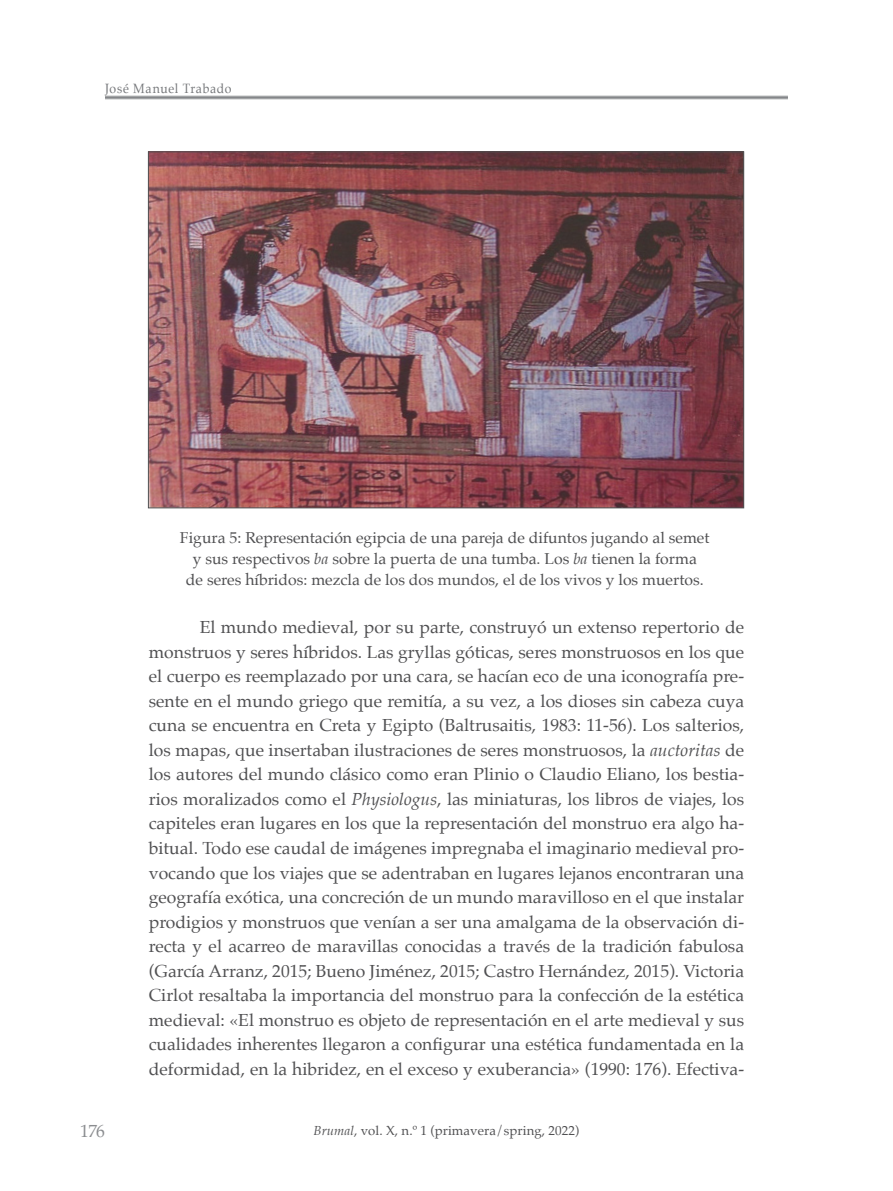
<style>
.page{position:relative;width:893px;height:1191px;background:#fff}
.page>*{position:absolute;margin:0;border:0;box-sizing:border-box;transform-origin:0 0}
.txt_gral_español{font:17.5px/24.5px "Palatino";color:#505052;text-align:justify}
.t1{font:17.5px "Palatino";color:#8b8d90}
.t2{font:15.75px/21px "Palatino";color:#505052;text-align:center}
.t3{font:13.47px "Palatino";letter-spacing:.05em;color:#76787b;scale:.91 1}
.t4{font:13.12px "Palatino";letter-spacing:.005em;color:#505052}
.s1{font-style:italic}
</style>
<div class="page">
<hr style="left:105px;top:96px;width:683px;height:1px;background:#848689">
<hr style="left:105px;top:97px;width:683px;height:1px;background:#848689">
<hr style="left:105px;top:98px;width:683px;height:1px;background:#848689">
<img style="left:150px;top:153px;width:592px;height:353px">
<p class="t3" style="left:105px;top:77px;width:141px">José Manuel Trabado</p>
<p class="t2" style="left:180px;top:527px;width:531px">Figura 5: Representación egipcia de una pareja de difuntos jugando al semet y sus respectivos <span class="s1">ba</span> sobre la puerta de una tumba. Los <span class="s1">ba</span> tienen la forma<br>de seres híbridos: mezcla de los dos mundos, el de los vivos y los muertos.</p>
<p class="txt_gral_español" style="left:149px;top:615px;width:597px;text-indent:51px">El mundo medieval, por su parte, construyó un extenso repertorio de monstruos y seres híbridos. Las gryllas góticas, seres monstruosos en los que el cuerpo es reemplazado por una cara, se hacían eco de una iconografía pre&shy;sente en el mundo griego que remitía, a su vez, a los dioses sin cabeza cuya cuna se encuentra en Creta y Egipto (Baltrusaitis, 1983: 11-56). Los salterios, los mapas, que insertaban ilustraciones de seres monstruosos, la <span class="s1">auctoritas</span> de los autores del mundo clásico como eran Plinio o Claudio Eliano, los bestia&shy;rios moralizados como el <span class="s1">Physiologus</span>, las miniaturas, los libros de viajes, los capiteles eran lugares en los que la representación del monstruo era algo ha&shy;bitual. Todo ese caudal de imágenes impregnaba el imaginario medieval pro&shy;vocando que los viajes que se adentraban en lugares lejanos encontraran una geografía exótica, una concreción de un mundo maravilloso en el que instalar prodigios y monstruos que venían a ser una amalgama de la observación di&shy;recta y el acarreo de maravillas conocidas a través de la tradición fabulosa (García Arranz, 2015; Bueno Jiménez, 2015; Castro Hernández, 2015). Victoria Cirlot resaltaba la importancia del monstruo para la confección de la estética medieval: «El monstruo es objeto de representación en el arte medieval y sus cualidades inherentes llegaron a configurar una estética fundamentada en la deformidad, en la hibridez, en el exceso y exuberancia» (1990: 176). Efectiva-</p>
<p class="t1" style="left:80px;top:1116px;width:26px">176</p>
<p class="t4" style="left:314px;top:1119px;width:267px"><span class="s1">Brumal</span>, vol. X, n.º 1 (primavera/spring, 2022)</p>
</div>
